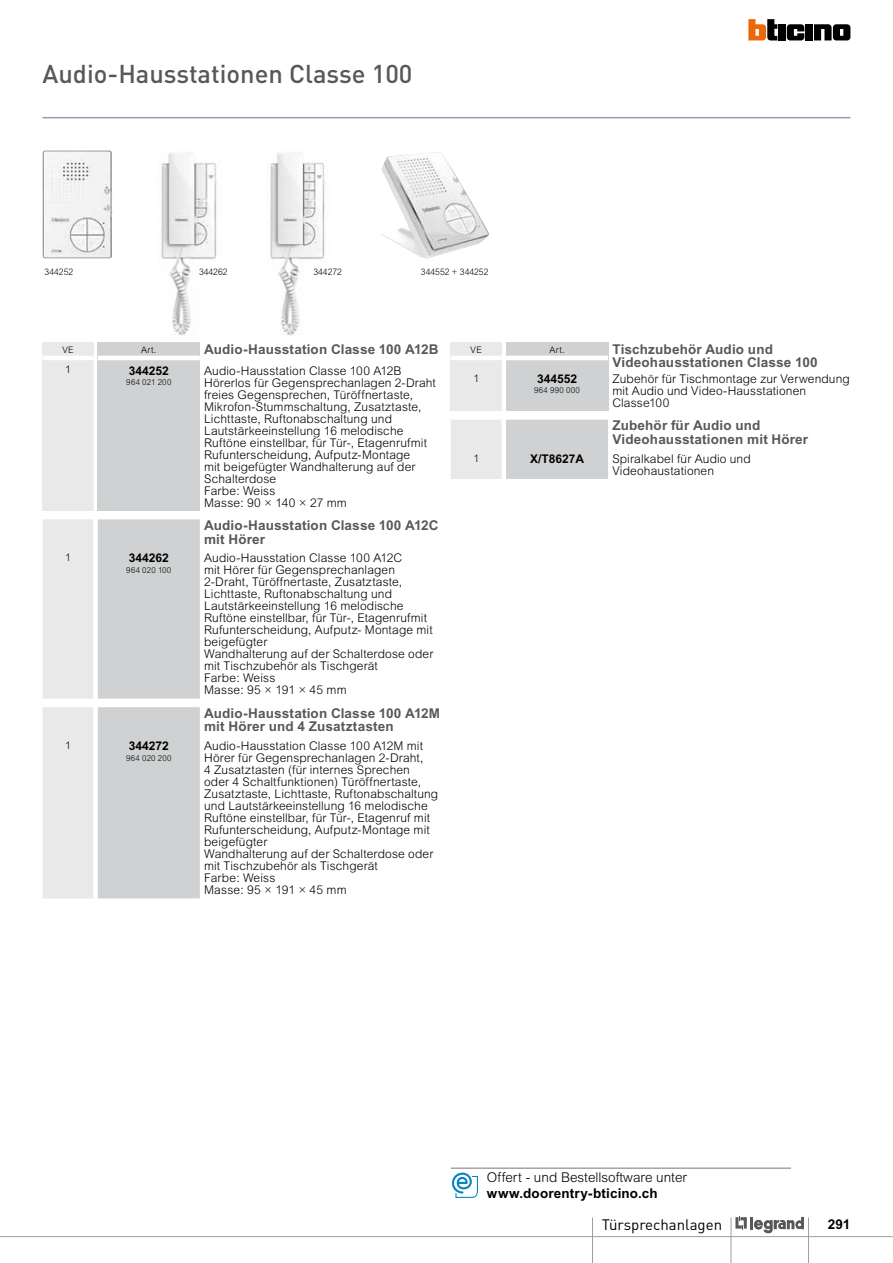
<style>
.page{position:relative;width:893px;height:1263px;background:#fff}
.page>*{position:absolute;margin:0;border:0;box-sizing:border-box;transform-origin:0 0}
.t1{font:500 25.5px "DIN Pro";color:#58585a}
.t2{font:15px "DIN Pro";color:#000}
.t3{font:700 13.5px/13.5px "Arial";letter-spacing:.01em;color:#58585a}
.t4{font:300 13.5px "Arial";color:#000}
.t5{font:700 13.5px "Arial";letter-spacing:.01em;color:#000}
.t6{font:300 12px/12px "Arial";letter-spacing:.01em;color:#000}
.t7{font:700 12px "Arial";color:#000}
.t8{font:300 10.5px "Arial";color:#000}
.t9{font:300 9px "Arial";color:#000;scale:.95 1}
.t10{font:300 9px "Arial";color:#000}
.t11{font:300 8.25px "Arial MT Std";letter-spacing:.045em;color:#000;scale:.95 1}
</style>
<div class="page">
<hr style="left:43px;top:117px;width:807px;height:1px;background:#a292b9">
<hr style="left:451px;top:1167px;width:340px;height:2px;background:#87888a">
<svg style="left:452px;top:1172px;width:26px;height:26px"></svg>
<svg style="left:787px;top:24px;width:17px;height:16px"></svg>
<div style="left:806px;top:24px;width:7px;height:16px;background:#000"></div>
<div style="left:778px;top:24px;width:7px;height:16px;background:#000"></div>
<svg style="left:748px;top:19px;width:29px;height:21px"></svg>
<svg style="left:814px;top:24px;width:36px;height:16px"></svg>
<hr style="left:731px;top:1217px;width:1px;height:46px;background:#9c9e9f">
<hr style="left:808px;top:1217px;width:1px;height:46px;background:#9c9e9f">
<svg style="left:735px;top:1216px;width:69px;height:17px"></svg>
<hr style="left:0;top:1236px;width:893px;height:1px;background:#9c9e9f">
<img style="left:161px;top:152px;width:56px;height:184px">
<img style="left:270px;top:152px;width:55px;height:184px">
<div style="left:98px;top:343px;width:102px;height:20px;background:#d0d1d2"></div>
<div style="left:43px;top:343px;width:51px;height:15px;background:#e9e9ea"></div>
<hr style="left:43px;top:356px;width:51px;height:4px;background:#fff">
<hr style="left:98px;top:356px;width:102px;height:4px;background:#fff">
<div style="left:43px;top:363px;width:51px;height:148px;background:#e9e9ea"></div>
<div style="left:98px;top:363px;width:102px;height:148px;background:#d0d1d2"></div>
<svg style="left:43px;top:519px;width:157px;height:180px;background:#d9dadb"></svg>
<svg style="left:43px;top:707px;width:157px;height:191px;background:#d9dadb"></svg>
<svg style="left:451px;top:343px;width:158px;height:68px;background:#e3e3e4"></svg>
<div style="left:506px;top:371px;width:102px;height:40px;background:#d0d1d2"></div>
<svg style="left:451px;top:420px;width:157px;height:59px;background:#d9dadb"></svg>
<img style="left:382px;top:152px;width:107px;height:107px">
<hr style="left:592px;top:1217px;width:1px;height:46px;background:#9c9e9f">
<img style="left:43px;top:150px;width:70px;height:108px">
<h1 class="t1" style="left:43px;top:56px;width:372px">Audio-Hausstationen Classe 100</h1>
<p class="t9" style="left:45px;top:267px;width:32px">344252</p>
<p class="t9" style="left:199px;top:267px;width:32px">344262</p>
<p class="t9" style="left:313px;top:267px;width:32px">344272</p>
<p class="t9" style="left:421px;top:267px;width:72px">344552 + 344252</p>
<p class="t10" style="left:62px;top:344px;width:13px">VE</p>
<p class="t10" style="left:141px;top:344px;width:17px">Art.</p>
<p class="t3" style="left:204px;top:342px;width:236px">Audio-Hausstation Classe 100 A12B</p>
<p class="t8" style="left:65px;top:364px;width:7px">1</p>
<p class="t7" style="left:129px;top:363px;width:42px">344252</p>
<p class="t11" style="left:126px;top:377px;width:49px">964 021 200</p>
<p class="t6" style="left:204px;top:364px;width:233px">Audio-Hausstation Classe 100 A12B Hörerlos für Gegensprechanlagen 2-Draht freies Gegensprechen, Türöffnertaste, Mikrofon-Stummschaltung, Zusatztaste, Lichttaste, Ruftonabschaltung und Lautstärkeeinstellung 16 melodische Ruftöne einstellbar, für Tür-, Etagenrufmit Rufunterscheidung, Aufputz-Montage<br>mit beigefügter Wandhalterung auf der Schalterdose<br>Farbe: Weiss<br>Masse: 90 × 140 × 27 mm</p>
<p class="t3" style="left:204px;top:518px;width:236px">Audio-Hausstation Classe 100 A12C mit Hörer</p>
<p class="t8" style="left:65px;top:552px;width:7px">1</p>
<p class="t7" style="left:129px;top:551px;width:42px">344262</p>
<p class="t11" style="left:126px;top:565px;width:49px">964 020 100</p>
<p class="t8" style="left:65px;top:739px;width:7px">1</p>
<p class="t7" style="left:129px;top:739px;width:42px">344272</p>
<p class="t11" style="left:126px;top:753px;width:49px">964 020 200</p>
<p class="t6" style="left:204px;top:552px;width:231px">Audio-Hausstation Classe 100 A12C<br>mit Hörer für Gegensprechanlagen<br>2-Draht, Türöffnertaste, Zusatztaste,<br>Lichttaste, Ruftonabschaltung und<br>Lautstärkeeinstellung 16 melodische<br>Ruftöne einstellbar, für Tür-, Etagenrufmit<br>Rufunterscheidung, Aufputz- Montage mit beigefügter<br>Wandhalterung auf der Schalterdose oder mit Tischzubehör als Tischgerät<br>Farbe: Weiss<br>Masse: 95 × 191 × 45 mm</p>
<p class="t3" style="left:204px;top:706px;width:238px">Audio-Hausstation Classe 100 A12M mit Hörer und 4 Zusatztasten</p>
<p class="t6" style="left:204px;top:740px;width:236px">Audio-Hausstation Classe 100 A12M mit Hörer für Gegensprechanlagen 2-Draht,<br>4 Zusatztasten (für internes Sprechen<br>oder 4 Schaltfunktionen) Türöffnertaste, Zusatztaste, Lichttaste, Ruftonabschaltung und Lautstärkeeinstellung 16 melodische Ruftöne einstellbar, für Tür-, Etagenruf mit Rufunterscheidung, Aufputz-Montage mit beigefügter<br>Wandhalterung auf der Schalterdose oder mit Tischzubehör als Tischgerät<br>Farbe: Weiss<br>Masse: 95 × 191 × 45 mm</p>
<p class="t10" style="left:471px;top:344px;width:13px">VE</p>
<p class="t10" style="left:549px;top:344px;width:17px">Art.</p>
<p class="t3" style="left:612px;top:342px;width:207px">Tischzubehör Audio und<br>Videohausstationen Classe 100</p>
<p class="t8" style="left:473px;top:372px;width:7px">1</p>
<p class="t7" style="left:537px;top:372px;width:42px">344552</p>
<p class="t11" style="left:534px;top:386px;width:50px">964 990 000</p>
<p class="t6" style="left:612px;top:373px;width:239px">Zubehör für Tischmontage zur Verwendung mit Audio und Video-Hausstationen<br>Classe100</p>
<p class="t3" style="left:612px;top:419px;width:197px">Zubehör für Audio und<br>Videohausstationen mit Hörer</p>
<p class="t8" style="left:473px;top:452px;width:7px">1</p>
<p class="t7" style="left:530px;top:451px;width:56px">X/T8627A</p>
<p class="t6" style="left:612px;top:452px;width:140px">Spiralkabel für Audio und<br>Videohaustationen</p>
<p class="t4" style="left:487px;top:1170px;width:202px">Offert - und Bestellsoftware unter</p>
<p class="t5" style="left:487px;top:1185px;width:172px">www.doorentry-bticino.ch</p>
<p class="t2" style="left:602px;top:1214px;width:122px">Türsprechanlagen</p>
<p class="t5" style="left:828px;top:1216px;width:24px">291</p>
</div>
